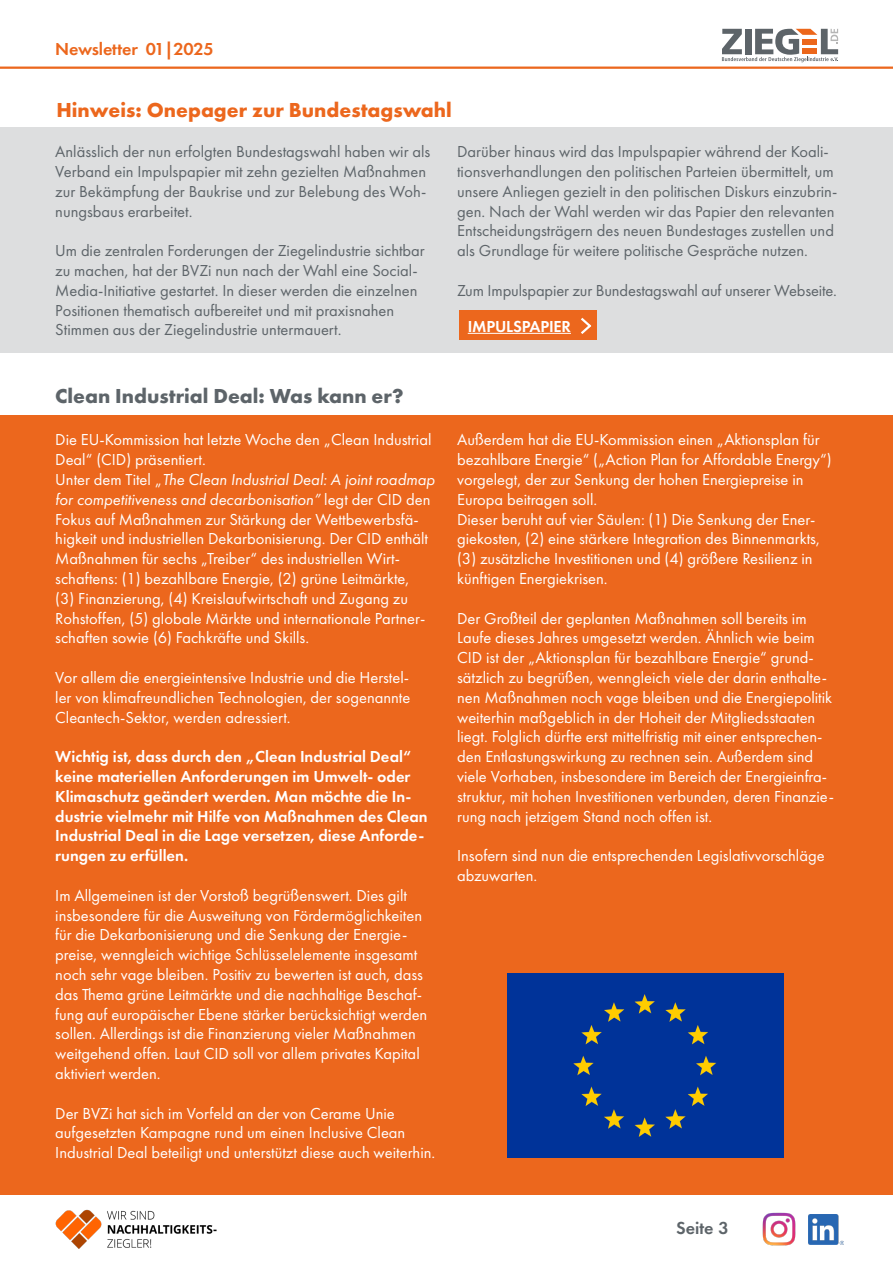
<style>
.page{position:relative;width:893px;height:1263px;background:#fff}
.page>*{position:absolute;margin:0;border:0;box-sizing:border-box;transform-origin:0 0}
.t1{font:700 21px "Futura PT";color:#ec671d}
.t2{font:700 21px "Futura PT";color:#5d6469}
.t3{font:600 18px "Futura PT";letter-spacing:-.01em;color:#ec671d}
.t4{font:600 18px "Futura PT";color:#5d6469}
.t5{font:16.5px/19.8px "Futura PT";color:#fff}
.t6{font:16.5px/19.8px "Futura PT";color:#5d6469}
.t7{font:600 16.5px/19.8px "Futura PT";color:#fff}
.s1{font-style:italic}
</style>
<div class="page">
<img style="left:55px;top:1209px;width:162px;height:40px">
<hr style="left:0;top:67px;width:893px;height:2px;background:#ec671d">
<svg style="left:722px;top:29px;width:116px;height:33px"></svg>
<img style="left:762px;top:1212px;width:34px;height:34px">
<img style="left:808px;top:1214px;width:36px;height:30px">
<div style="left:0;top:416px;width:893px;height:779px;background:#ec671d"></div>
<div style="left:507px;top:974px;width:276px;height:183px;background:#039"></div>
<div style="left:0;top:128px;width:893px;height:225px;background:#dddedf"></div>
<div style="left:459px;top:311px;width:137px;height:29px;background:#ec671d"></div>
<hr style="left:468px;top:333px;width:103px;height:1px;background:#fff">
<svg style="left:581px;top:317px;width:11px;height:17px"></svg>
<p class="t3" style="left:55px;top:38px;width:160px">Newsletter 01|2025</p>
<p class="t1" style="left:56px;top:96px;width:397px">Hinweis: Onepager zur Bundestagswahl</p>
<p class="t6" style="left:55px;top:142px;width:377px">Anlässlich der nun erfolgten Bundestagswahl haben wir als Verband ein Impulspapier mit zehn gezielten Maßnahmen zur Bekämpfung der Baukrise und zur Belebung des Woh&shy;nungsbaus erarbeitet.</p>
<p class="t6" style="left:55px;top:241px;width:371px">Um die zentralen Forderungen der Ziegelindustrie sichtbar zu machen, hat der BVZi nun nach der Wahl eine Social-Media-Initiative gestartet. In dieser werden die einzelnen Positionen thematisch aufbereitet und mit praxisnahen Stimmen aus der Ziegelindustrie untermauert.</p>
<p class="t6" style="left:457px;top:142px;width:382px">Darüber hinaus wird das Impulspapier während der Koali&shy;tionsverhandlungen den politischen Parteien übermittelt, um unsere Anliegen gezielt in den politischen Diskurs einzubrin&shy;gen. Nach der Wahl werden wir das Papier den relevanten Entscheidungsträgern des neuen Bundestages zustellen und als Grundlage für weitere politische Gespräche nutzen.</p>
<p class="t6" style="left:457px;top:280px;width:381px">Zum Impulspapier zur Bundestagswahl auf unserer Webseite.</p>
<p class="t7" style="left:468px;top:316px;width:105px">IMPULSPAPIER</p>
<p class="t2" style="left:55px;top:382px;width:350px">Clean Industrial Deal: Was kann er?</p>
<p class="t5" style="left:55px;top:430px;width:381px">Die EU-Kommission hat letzte Woche den „Clean Industrial Deal“ (CID) präsentiert.<br>Unter dem Titel „<span class="s1">The Clean Industrial Deal: A joint roadmap for competitiveness and decarbonisation”</span> legt der CID den Fokus auf Maßnahmen zur Stärkung der Wettbewerbsfä&shy;higkeit und industriellen Dekarbonisierung. Der CID enthält Maßnahmen für sechs „Treiber“ des industriellen Wirt&shy;schaftens: (1) bezahlbare Energie, (2) grüne Leitmärkte,<br>(3) Finanzierung, (4) Kreislaufwirtschaft und Zugang zu Rohstoffen, (5) globale Märkte und internationale Partner&shy;schaften sowie (6) Fachkräfte und Skills.</p>
<p class="t5" style="left:55px;top:667px;width:357px;text-align:justify">Vor allem die energieintensive Industrie und die Herstel&shy;ler von klimafreundlichen Technologien, der sogenannte Cleantech-Sektor, werden adressiert.</p>
<p class="t7" style="left:55px;top:747px;width:374px">Wichtig ist, dass durch den „Clean Industrial Deal“ keine materiellen Anforderungen im Umwelt- oder Klimaschutz geändert werden. Man möchte die In&shy;dustrie vielmehr mit Hilfe von Maßnahmen des Clean Industrial Deal in die Lage versetzen, diese Anforde&shy;rungen zu erfüllen.</p>
<p class="t5" style="left:55px;top:885px;width:374px">Im Allgemeinen ist der Vorstoß begrüßenswert. Dies gilt insbesondere für die Ausweitung von Fördermöglichkeiten für die Dekarbonisierung und die Senkung der Energie&shy;preise, wenngleich wichtige Schlüsselelemente insgesamt noch sehr vage bleiben. Positiv zu bewerten ist auch, dass das Thema grüne Leitmärkte und die nachhaltige Beschaf&shy;fung auf europäischer Ebene stärker berücksichtigt werden sollen. Allerdings ist die Finanzierung vieler Maßnahmen weitgehend offen. Laut CID soll vor allem privates Kapital aktiviert werden.</p>
<p class="t5" style="left:55px;top:1103px;width:381px">Der BVZi hat sich im Vorfeld an der von Cerame Unie aufgesetzten Kampagne rund um einen Inclusive Clean<br>Industrial Deal beteiligt und unterstützt diese auch weiterhin.</p>
<p class="t5" style="left:457px;top:430px;width:376px">Außerdem hat die EU-Kommission einen „Aktionsplan für bezahlbare Energie“ („Action Plan for Affordable Energy“) vorgelegt, der zur Senkung der hohen Energiepreise in Europa beitragen soll.<br>Dieser beruht auf vier Säulen: (1) Die Senkung der Ener&shy;giekosten, (2) eine stärkere Integration des Binnenmarkts, (3) zusätzliche Investitionen und (4) größere Resilienz in künftigen Energiekrisen.</p>
<p class="t5" style="left:457px;top:608px;width:378px">Der Großteil der geplanten Maßnahmen soll bereits im Laufe dieses Jahres umgesetzt werden. Ähnlich wie beim CID ist der „Aktionsplan für bezahlbare Energie“ grund&shy;sätzlich zu begrüßen, wenngleich viele der darin enthalte&shy;nen Maßnahmen noch vage bleiben und die Energiepolitik weiterhin maßgeblich in der Hoheit der Mitgliedsstaaten liegt. Folglich dürfte erst mittelfristig mit einer entsprechen&shy;den Entlastungswirkung zu rechnen sein. Außerdem sind viele Vorhaben, insbesondere im Bereich der Energieinfra&shy;struktur, mit hohen Investitionen verbunden, deren Finanzie&shy;rung nach jetzigem Stand noch offen ist.</p>
<p class="t5" style="left:457px;top:846px;width:369px">Insofern sind nun die entsprechenden Legislativvorschläge abzuwarten.</p>
<p class="t4" style="left:676px;top:1217px;width:54px">Seite 3</p>
</div>
